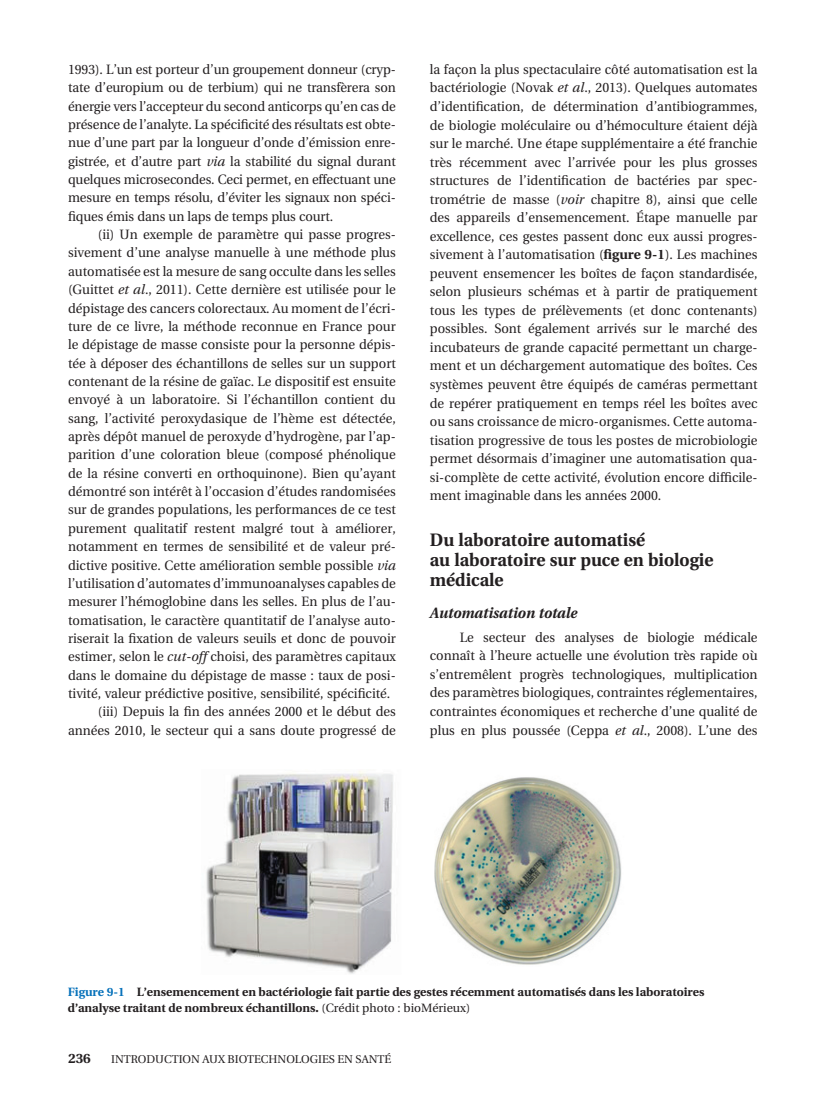
<style>
.page{position:relative;width:830px;height:1106px;background:#fff}
.page>*{position:absolute;margin:0;border:0;box-sizing:border-box;transform-origin:0 0}
.t1{font:700 18px/20px "Utopia";color:#231f20;scale:.96 1}
.t2{font:italic 700 15px "Utopia";color:#231f20;scale:.96 1}
.t3{font:13.5px/18.5px "Utopia";color:#231f20;text-align:justify;scale:.96 1}
.t4{font:700 13.5px "Utopia";color:#231f20}
.t5{font:700 12px/16.5px "Utopia";color:#231f20}
.t6{font:11.25px "Utopia";color:#231f20}
.s1{font-style:italic}
.s2{font-weight:700}
.s3{color:#0671ba}
.s4{font-weight:400}
</style>
<div class="page">
<img style="left:206px;top:771px;width:416px;height:203px">
<p class="t3" style="left:68px;top:61px;width:343px">1993). L’un est porteur d’un groupement donneur (cryp&shy;tate d’europium ou de terbium) qui ne transfèrera son énergie vers l’accepteur du second anticorps qu’en cas de présence de l’analyte. La spécificité des résultats est obte&shy;nue d’une part par la longueur d’onde d’émission enre&shy;gistrée, et d’autre part <span class="s1">via</span> la stabilité du signal durant quelques microsecondes. Ceci permet, en effectuant une mesure en temps résolu, d’éviter les signaux non spéci&shy;fiques émis dans un laps de temps plus court.</p>
<p class="t3" style="left:98px;top:226px;width:312px">(ii) Un exemple de paramètre qui passe progres-</p>
<p class="t3" style="left:68px;top:245px;width:343px">sivement d’une analyse manuelle à une méthode plus</p>
<p class="t3" style="left:68px;top:263px;width:343px">automatisée est la mesure de sang occulte dans les selles</p>
<p class="t3" style="left:68px;top:281px;width:343px">(Guittet <span class="s1">et al</span>., 2011). Cette dernière est utilisée pour le</p>
<p class="t3" style="left:68px;top:300px;width:343px">dépistage des cancers colorectaux. Au moment de l’écri-</p>
<p class="t3" style="left:68px;top:318px;width:343px">ture de ce livre, la méthode reconnue en France pour</p>
<p class="t3" style="left:68px;top:336px;width:343px">le dépistage de masse consiste pour la personne dépis-</p>
<p class="t3" style="left:68px;top:355px;width:343px">tée à déposer des échantillons de selles sur un support</p>
<p class="t3" style="left:68px;top:373px;width:343px">contenant de la résine de gaïac. Le dispositif est ensuite</p>
<p class="t3" style="left:68px;top:392px;width:343px">envoyé à un laboratoire. Si l’échantillon contient du</p>
<p class="t3" style="left:68px;top:410px;width:343px">sang, l’activité peroxydasique de l’hème est détectée,</p>
<p class="t3" style="left:68px;top:428px;width:343px">après dépôt manuel de peroxyde d’hydrogène, par l’ap-</p>
<p class="t3" style="left:68px;top:447px;width:343px">parition d’une coloration bleue (composé phénolique</p>
<p class="t3" style="left:68px;top:465px;width:343px">de la résine converti en orthoquinone). Bien qu’ayant</p>
<p class="t3" style="left:68px;top:483px;width:343px">démontré son intérêt à l’occasion d’études randomisées</p>
<p class="t3" style="left:68px;top:502px;width:343px">sur de grandes populations, les performances de ce test</p>
<p class="t3" style="left:68px;top:520px;width:343px">purement qualitatif restent malgré tout à améliorer,</p>
<p class="t3" style="left:68px;top:538px;width:343px">notamment en termes de sensibilité et de valeur pré-</p>
<p class="t3" style="left:68px;top:557px;width:343px">dictive positive. Cette amélioration semble possible <span class="s1">via</span></p>
<p class="t3" style="left:68px;top:575px;width:343px">l’utilisation d’automates d’immunoanalyses capables de</p>
<p class="t3" style="left:68px;top:593px;width:343px">mesurer l’hémoglobine dans les selles. En plus de l’au-</p>
<p class="t3" style="left:68px;top:612px;width:343px">tomatisation, le caractère quantitatif de l’analyse auto-</p>
<p class="t3" style="left:68px;top:630px;width:343px">riserait la fixation de valeurs seuils et donc de pouvoir</p>
<p class="t3" style="left:68px;top:648px;width:343px">estimer, selon le <span class="s1">cut-off</span> choisi, des paramètres capitaux</p>
<p class="t3" style="left:68px;top:667px;width:343px">dans le domaine du dépistage de masse : taux de posi-</p>
<p class="t3" style="left:68px;top:685px;width:337px">tivité, valeur prédictive positive, sensibilité, spécificité.</p>
<p class="t3" style="left:98px;top:703px;width:312px">(iii) Depuis la fin des années 2000 et le début des</p>
<p class="t3" style="left:68px;top:722px;width:343px">années 2010, le secteur qui a sans doute progressé de</p>
<p class="t3" style="left:429px;top:61px;width:343px">la façon la plus spectaculaire côté automatisation est la bactériologie (Novak <span class="s1">et al</span>., 2013). Quelques automates d’identification, de détermination d’antibiogrammes, de biologie moléculaire ou d’hémoculture étaient déjà sur le marché. Une étape supplémentaire a été franchie très récemment avec l’arrivée pour les plus grosses structures de l’identification de bactéries par spec&shy;trométrie de masse (<span class="s1">voir</span> chapitre 8), ainsi que celle des appareils d’ensemencement. Étape manuelle par excellence, ces gestes passent donc eux aussi progres&shy;sivement à l’automatisation (<span class="s2">figure 9-1</span>). Les machines peuvent ensemencer les boîtes de façon standardisée, selon plusieurs schémas et à partir de pratiquement tous les types de prélèvements (et donc contenants) possibles. Sont également arrivés sur le marché des incubateurs de grande capacité permettant un charge&shy;ment et un déchargement automatique des boîtes. Ces systèmes peuvent être équipés de caméras permettant de repérer pratiquement en temps réel les boîtes avec ou sans croissance de micro-organismes. Cette automa&shy;tisation progressive de tous les postes de microbiologie permet désormais d’imaginer une automatisation qua&shy;si-complète de cette activité, évolution encore difficile&shy;ment imaginable dans les années 2000.</p>
<h1 class="t1" style="left:429px;top:531px;width:296px">Du laboratoire automatisé<br>au laboratoire sur puce en biologie médicale</h1>
<p class="t2" style="left:429px;top:606px;width:155px">Automatisation totale</p>
<p class="t3" style="left:429px;top:629px;width:343px;text-indent:30px">Le secteur des analyses de biologie médicale connaît à l’heure actuelle une évolution très rapide où s’entremêlent progrès technologiques, multiplication des paramètres biologiques, contraintes réglementaires, contraintes économiques et recherche d’une qualité de plus en plus poussée (Ceppa <span class="s1">et al</span>., 2008). L’une des</p>
<p class="t5" style="left:68px;top:984px;width:638px"><span class="s3">Figure 9-1</span> L’ensemencement en bactériologie fait partie des gestes récemment automatisés dans les laboratoires d’analyse traitant de nombreux échantillons. <span class="s4">(Crédit photo : bioMérieux)</span></p>
<p class="t4" style="left:68px;top:1052px;width:24px">236</p>
<p class="t6" style="left:111px;top:1054px;width:282px">INTRODUCTION AUX BIOTECHNOLOGIES EN SANTÉ</p>
</div>
